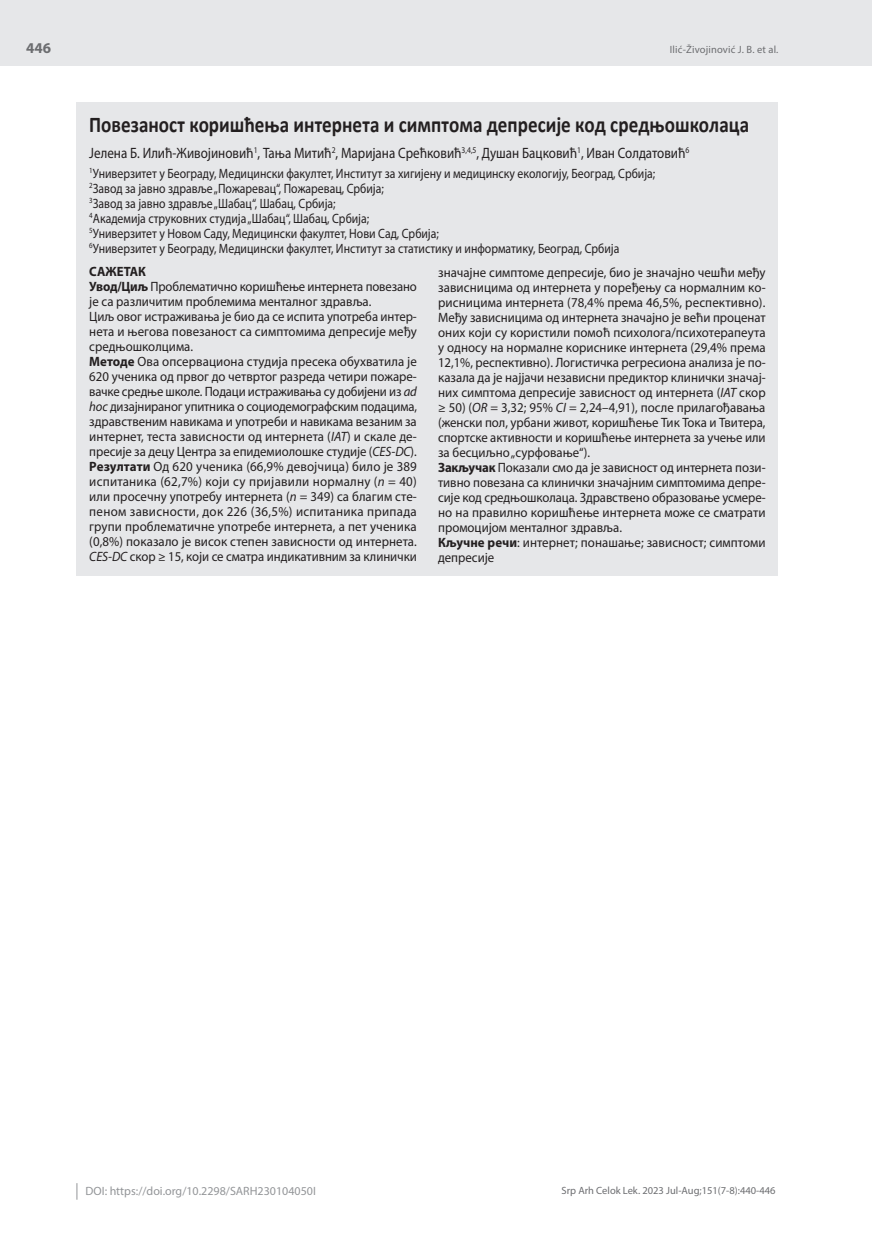
<style>
.page{position:relative;width:872px;height:1234px;background:#fff}
.page>*{position:absolute;margin:0;border:0;box-sizing:border-box;transform-origin:0 0}
.t1{font:700 22.5px "Calibri";color:#231f20;scale:.85 1}
.t2{font:15px "Myriad Pro";color:#231f20;scale:.87 1}
.t3{font:700 15px "Myriad Pro";color:#6c6d70}
.t4{font:13.5px/15px "Myriad Pro";color:#231f20;scale:.94 1}
.t5{font:13.5px/15px "Myriad Pro";color:#231f20;scale:.95 1}
.t6{font:13.5px/15px "Myriad Pro";color:#231f20;scale:.87 1}
.t7{font:12px "Myriad Pro";color:#939598}
.t8{font:10.5px "Myriad Pro";color:#6c6d70}
.s1{font-weight:700}
.s2{font-style:italic}
</style>
<div class="page">
<div style="left:0;top:0;width:872px;height:66px;background:#e6e7e9"></div>
<svg style="left:77px;top:1183px;width:1px;height:16px"></svg>
<div style="left:77px;top:102px;width:701px;height:473px;background:#e6e7e9"></div>
<p class="t3" style="left:26px;top:38px;width:26px">446</p>
<p class="t8" style="left:670px;top:43px;width:110px">Ilić-Živojinović J. B. et al.</p>
<h1 class="t1" style="left:89px;top:108px;width:777px">Повезаност коришћења интернета и симптома депресије код средњошколаца</h1>
<p class="t2" style="left:89px;top:144px;width:691px">Јелена Б. Илић-Живојиновић<sup>1</sup>, Тања Митић<sup>2</sup>, Маријана Срећковић<sup>3,4,5</sup>, Душан Бацковић<sup>1</sup>, Иван Солдатовић<sup>6</sup></p>
<p class="t6" style="left:89px;top:165px;width:652px"><sup>1</sup>Универзитет у Београду, Медицински факултет, Институт за хигијену и медицинску екологију, Београд, Србија; <sup>2</sup>Завод за јавно здравље „Пожаревац“, Пожаревац, Србија;<br><sup>3</sup>Завод за јавно здравље „Шабац“, Шабац, Србија;<br><sup>4</sup>Академија струковних студија „Шабац“, Шабац, Србија;<br><sup>5</sup>Универзитет у Новом Саду, Медицински факултет, Нови Сад, Србија;<br><sup>6</sup>Универзитет у Београду, Медицински факултет, Институт за статистику и информатику, Београд, Србија</p>
<p class="t4" style="left:89px;top:263px;width:350px"><span class="s1">САЖЕТАК<br>Увод/Циљ</span> Проблематично коришћење интернета повезано је са различитим проблемима менталног здравља.<br>Циљ овог истраживања је био да се испита употреба интер&shy;нета и његова повезаност са симптомима депресије међу средњошколцима.<br><span class="s1">Методе</span> Ова опсервациона студија пресека обухватила је 620 ученика од првог до четвртог разреда четири пожаре&shy;вачке средње школе. Подаци истраживања су добијени из <span class="s2">ad hoc</span> дизајнираног упитника о социодемографским подацима, здравственим навикама и употреби и навикама везаним за интернет, тестa зависности од интернета (<span class="s2">IAT</span>) и скалe де&shy;пресије за децу Центра за епидемиолошке студије (<span class="s2">CES-DC</span>).<br><span class="s1">Резултати</span> Од 620 ученика (66,9% девојчица) било је 389 испитаника (62,7%) који су пријавили нормалну (<span class="s2">n</span> = 40) или просечну употребу интернета (<span class="s2">n</span> = 349) са благим сте&shy;пеном зависности, док 226 (36,5%) испитаника припада групи проблематичне употребе интернета, а пет ученика (0,8%) показало је висок степен зависности од интернета.<br><span class="s2">CES-DC</span> скор ≥ 15, који се сматра индикативним за клинички</p>
<p class="t5" style="left:438px;top:264px;width:346px">значајне симптоме депресије, био је значајно чешћи међу зависницима од интернета у поређењу са нормалним ко&shy;рисницима интернета (78,4% према 46,5%, респективно).<br>Међу зависницима од интернета значајно је већи проценат оних који су користили помоћ психолога/психотерапеута у односу на нормалне кориснике интернета (29,4% према 12,1%, респективно). Логистичка регресиона анализа је по&shy;казала да је најјачи независни предиктор клинички значај&shy;них симптома депресије зависност од интернета (<span class="s2">IAT</span> скор ≥ 50) (<span class="s2">OR</span> = 3,32; 95% <span class="s2">CI</span> = 2,24–4,91), после прилагођавања (женски пол, урбани живот, коришћење Тик Тока и Твитера, спортске активности и коришћење интернета за учење или за бесциљно „сурфовање“).<br><span class="s1">Закључак</span> Показали смо да је зависност од интернета пози&shy;тивно повезана са клинички значајним симптомима депре&shy;сије код средњошколаца. Здравствено образовање усмере&shy;но на правилно коришћење интернета може се сматрати промоцијом менталног здравља.<br><span class="s1">Кључне речи</span>: интернет; понашање; зависност; симптоми депресије</p>
<p class="t7" style="left:86px;top:1183px;width:232px">DOI: https://doi.org/10.2298/SARH230104050I</p>
<p class="t8" style="left:561px;top:1184px;width:216px">Srp Arh Celok Lek. 2023 Jul-Aug;151(7-8):440-446</p>
</div>
